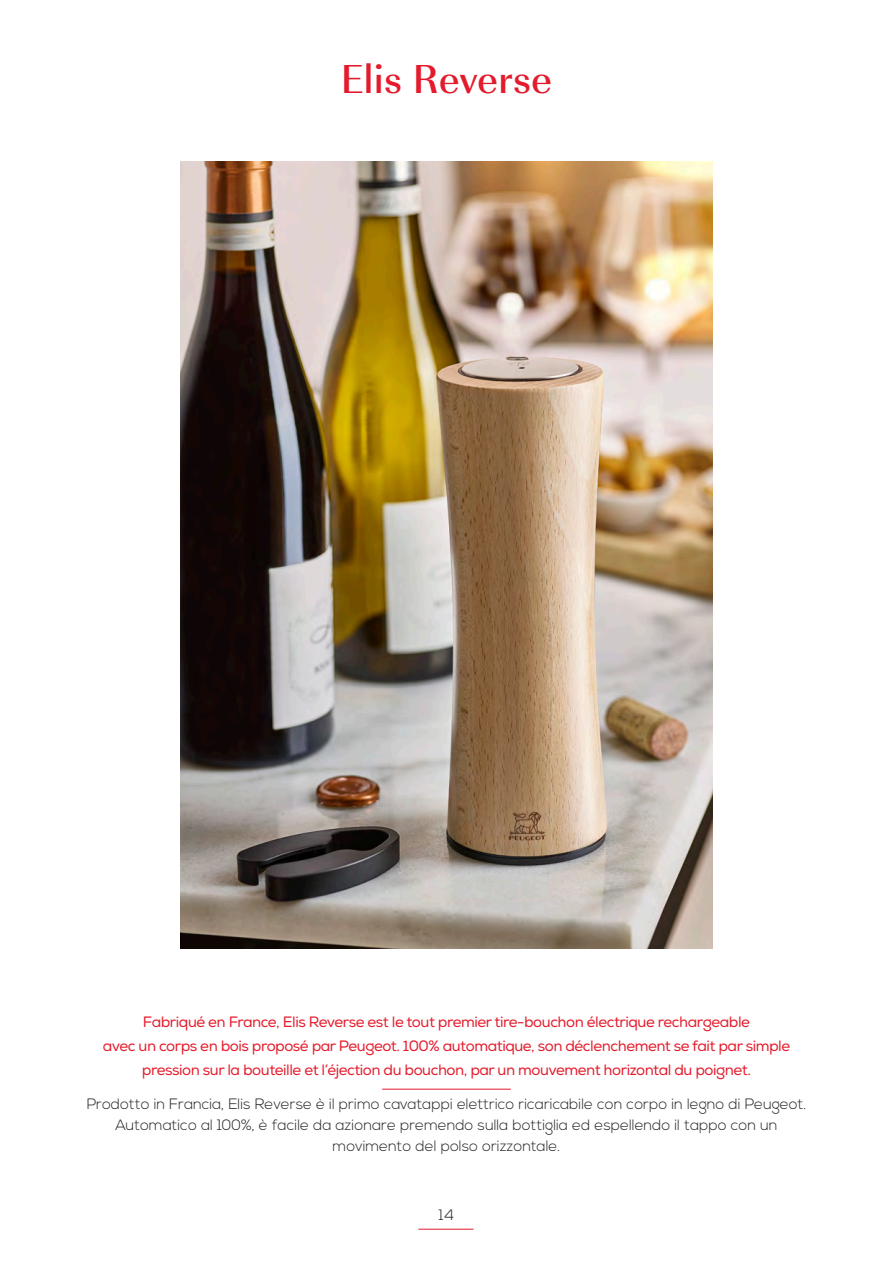
<style>
.page{position:relative;width:893px;height:1263px;background:#fff}
.page>*{position:absolute;margin:0;border:0;box-sizing:border-box;transform-origin:0 0}
.t1{font:500 42px "Imperial URW";color:#e41b2c}
.t2{font:15px/24px "Nexa";letter-spacing:-.03em;color:#e41b2c;text-align:center}
.t3{font:300 15px/21px "Nexa";color:#231f20;text-align:center}
</style>
<div class="page">
<hr style="left:418px;top:1229px;width:55px;height:1px;background:#e41b2c">
<img style="left:181px;top:162px;width:531px;height:786px">
<hr style="left:382px;top:1089px;width:129px;height:1px;background:#e41b2c">
<p class="t1" style="left:341px;top:48px;width:213px">Elis Reverse</p>
<p class="t2" style="left:103px;top:1010px;width:689px">Fabriqué en France, Elis Reverse est le tout premier tire-bouchon électrique rechargeable<br>avec un corps en bois proposé par Peugeot. 100% automatique, son déclenchement se fait par simple pression sur la bouteille et l’éjection du bouchon, par un mouvement horizontal du poignet.</p>
<p class="t3" style="left:87px;top:1094px;width:721px">Prodotto in Francia, Elis Reverse è il primo cavatappi elettrico ricaricabile con corpo in legno di Peugeot.<br>Automatico al 100%, è facile da azionare premendo sulla bottiglia ed espellendo il tappo con un</p>
<p class="t3" style="left:333px;top:1136px;width:229px">movimento del polso orizzontale.</p>
<p class="t3" style="left:439px;top:1205px;width:17px">14</p>
</div>
